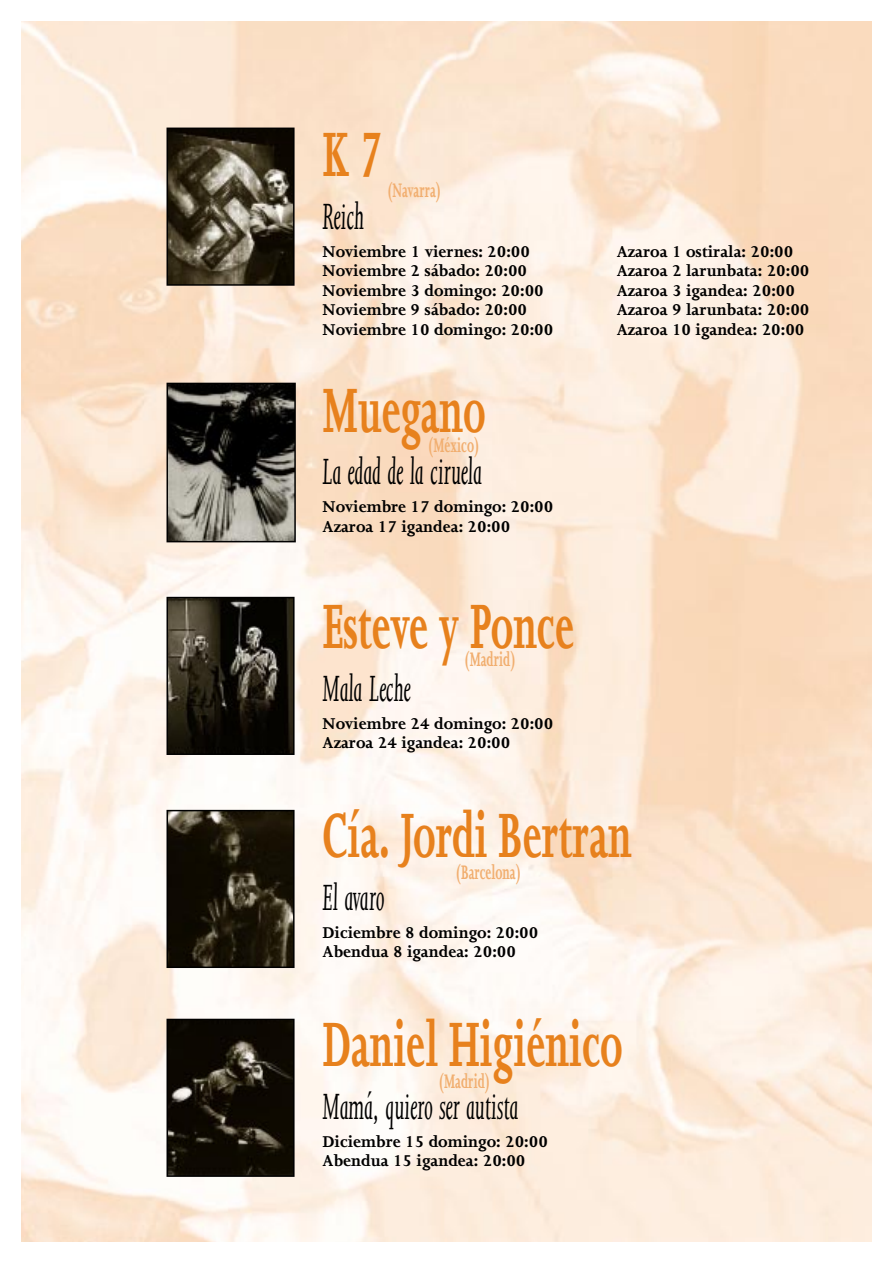
<style>
.page{position:relative;width:893px;height:1263px;background:#fff}
.page>*{position:absolute;margin:0;border:0;box-sizing:border-box;transform-origin:0 0}
.t1{font:700 72px "Joanna";color:#e7811d;scale:.59 1}
.t2{font:italic 42px "Joanna";color:#000;scale:.59 1}
.t3{font:700 22.5px "Joanna";color:#f1ae6f;scale:.59 1}
.t4{font:700 18px/19.5px "Joanna";color:#000}
</style>
<div class="page">
<img style="left:21px;top:21px;width:851px;height:1221px">
<img style="left:169px;top:131px;width:122px;height:152px">
<div style="left:166px;top:128px;width:128px;height:158px;border:2px solid #000"></div>
<img style="left:169px;top:386px;width:124px;height:153px">
<div style="left:166px;top:383px;width:130px;height:159px;border:2px solid #000"></div>
<img style="left:169px;top:600px;width:122px;height:152px">
<div style="left:166px;top:597px;width:128px;height:158px;border:2px solid #000"></div>
<img style="left:169px;top:1022px;width:122px;height:152px">
<div style="left:166px;top:1019px;width:128px;height:158px;border:2px solid #000"></div>
<img style="left:169px;top:813px;width:122px;height:152px">
<div style="left:166px;top:810px;width:128px;height:158px;border:2px solid #000"></div>
<h1 class="t1" style="left:322px;top:129px;width:103px">K 7</h1>
<h2 class="t2" style="left:322px;top:201px;width:72px">Reich</h2>
<p class="t4" style="left:322px;top:243px;width:209px">Noviembre 1 viernes: 20:00</p>
<p class="t4" style="left:616px;top:243px;width:178px">Azaroa 1 ostirala: 20:00</p>
<p class="t4" style="left:322px;top:263px;width:206px">Noviembre 2 sábado: 20:00</p>
<p class="t4" style="left:616px;top:263px;width:194px">Azaroa 2 larunbata: 20:00</p>
<p class="t4" style="left:322px;top:282px;width:223px">Noviembre 3 domingo: 20:00</p>
<p class="t4" style="left:616px;top:282px;width:180px">Azaroa 3 igandea: 20:00</p>
<p class="t4" style="left:322px;top:302px;width:206px">Noviembre 9 sábado: 20:00</p>
<p class="t4" style="left:616px;top:302px;width:194px">Azaroa 9 larunbata: 20:00</p>
<p class="t4" style="left:322px;top:321px;width:232px">Noviembre 10 domingo: 20:00</p>
<p class="t4" style="left:616px;top:321px;width:189px">Azaroa 10 igandea: 20:00</p>
<p class="t3" style="left:387px;top:182px;width:94px">(Navarra)</p>
<h1 class="t1" style="left:322px;top:385px;width:278px">Muegano</h1>
<h2 class="t2" style="left:322px;top:457px;width:272px">La edad de la ciruela</h2>
<p class="t4" style="left:322px;top:499px;width:232px">Noviembre 17 domingo: 20:00<br>Azaroa 17 igandea: 20:00</p>
<p class="t3" style="left:428px;top:438px;width:89px">(México)</p>
<h1 class="t1" style="left:322px;top:601px;width:428px">Esteve y Ponce</h1>
<h2 class="t2" style="left:322px;top:673px;width:151px">Mala Leche</h2>
<p class="t4" style="left:322px;top:715px;width:232px">Noviembre 24 domingo: 20:00<br>Azaroa 24 igandea: 20:00</p>
<p class="t3" style="left:464px;top:651px;width:89px">(Madrid)</p>
<h1 class="t1" style="left:322px;top:810px;width:525px">Cía. Jordi Bertran</h1>
<h2 class="t2" style="left:322px;top:882px;width:106px">El avaro</h2>
<p class="t4" style="left:322px;top:924px;width:217px">Diciembre 8 domingo: 20:00<br>Abendua 8 igandea: 20:00</p>
<p class="t3" style="left:455px;top:864px;width:113px">(Barcelona)</p>
<h1 class="t1" style="left:322px;top:1019px;width:510px">Daniel Higiénico</h1>
<h2 class="t2" style="left:322px;top:1091px;width:334px">Mamá, quiero ser autista</h2>
<p class="t4" style="left:322px;top:1133px;width:227px">Diciembre 15 domingo: 20:00<br>Abendua 15 igandea: 20:00</p>
<p class="t3" style="left:438px;top:1073px;width:89px">(Madrid)</p>
</div>
